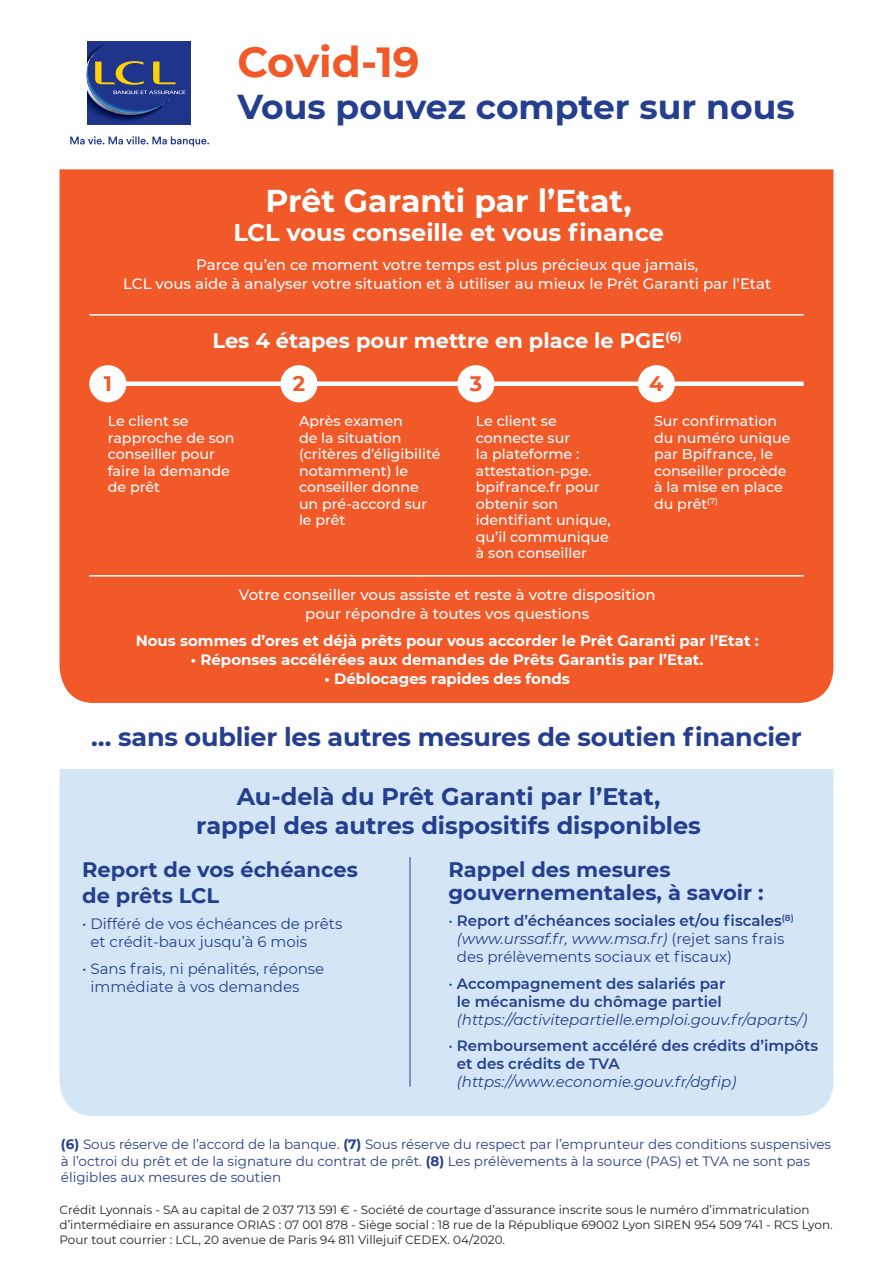
<style>
.page{position:relative;width:893px;height:1263px;background:#fff}
.page>*{position:absolute;margin:0;border:0;box-sizing:border-box;transform-origin:0 0}
.t1{font:700 42px "Montserrat";color:#f15929}
.t2{font:700 34.5px "Montserrat";color:#253f8e}
.t3{font:700 31.5px "Montserrat";color:#fff}
.t4{font:700 25.5px "Montserrat";letter-spacing:-.01em;color:#253f8e}
.t5{font:700 24px/28.8px "Montserrat";color:#253f8e;text-align:center}
.t6{font:700 24px "Montserrat";color:#fff}
.t7{font:700 21px/25.2px "Montserrat";color:#253f8e}
.t8{font:700 21px "Montserrat";color:#fff}
.t9{font:700 21px "Montserrat";color:#f15929}
.t10{font:15px/18px "Montserrat";color:#253f8e}
.t11{font:500 15px/18.8px "Montserrat";color:#fff;text-align:center}
.t12{font:700 15px "Montserrat";color:#fff}
.t13{font:600 15px/18px "Montserrat";color:#253f8e;text-align:center}
.t14{font:italic 15px "Montserrat";color:#253f8e}
.t15{font:500 14.25px/16.5px "Montserrat";color:#fff}
.t16{font:13.5px/16.5px "Montserrat";color:#253f8e}
.t17{font:12px/15px "Montserrat";color:#231f20}
.s1{font-weight:600}
.s2{font-style:italic}
.s3{font-weight:400}
.s4{font-weight:700}
</style>
<div class="page">
<svg style="left:70px;top:136px;width:139px;height:10px"></svg>
<div style="left:88px;top:41px;width:103px;height:84px;background:#1e358b"></div>
<svg style="left:86px;top:42px;width:99px;height:80px"></svg>
<div style="left:60px;top:169px;width:773px;height:534px;background:#f15929"></div>
<div style="left:60px;top:769px;width:773px;height:347px;background:#d2e6f6"></div>
<div style="left:108px;top:381px;width:696px;height:5px;background:#fff"></div>
<div style="left:89px;top:365px;width:37px;height:37px;background:#fff;border-radius:50%"></div>
<div style="left:280px;top:365px;width:38px;height:37px;background:#fff;border-radius:50%"></div>
<div style="left:457px;top:365px;width:37px;height:37px;background:#fff;border-radius:50%"></div>
<div style="left:638px;top:365px;width:37px;height:37px;background:#fff;border-radius:50%"></div>
<hr style="left:89px;top:314px;width:715px;height:2px;background:#fff">
<hr style="left:89px;top:575px;width:715px;height:2px;background:#fff">
<hr style="left:410px;top:857px;width:1px;height:230px;background:#253f8e">
<h1 class="t1" style="left:237px;top:32px;width:184px">Covid-19</h1>
<h2 class="t2" style="left:237px;top:82px;width:559px">Vous pouvez compter sur nous</h2>
<h3 class="t3" style="left:265px;top:178px;width:368px">Prêt Garanti par l’Etat,</h3>
<h3 class="t6" style="left:233px;top:215px;width:432px">LCL vous conseille et vous finance</h3>
<p class="t11" style="left:123px;top:255px;width:650px">Parce qu’en ce moment votre temps est plus précieux que jamais,<br>LCL vous aide à analyser votre situation et à utiliser au mieux le Prêt Garanti par l’Etat</p>
<h3 class="t8" style="left:212px;top:325px;width:471px">Les 4 étapes pour mettre en place le PGE<sup>(6)</sup></h3>
<h3 class="t9" style="left:104px;top:368px;width:10px">1</h3>
<h3 class="t9" style="left:293px;top:368px;width:14px">2</h3>
<h3 class="t9" style="left:470px;top:368px;width:14px">3</h3>
<h3 class="t9" style="left:649px;top:368px;width:16px">4</h3>
<p class="t15" style="left:108px;top:412px;width:128px">Le client se rapproche de son conseiller pour faire la demande de prêt</p>
<p class="t15" style="left:299px;top:412px;width:143px">Après examen<br>de la situation (critères d’éligibilité notamment) le conseiller donne un pré-accord sur le prêt</p>
<p class="t15" style="left:476px;top:412px;width:136px">Le client se connecte sur<br>la plateforme : attestation-pge. bpifrance.fr pour obtenir son identifiant unique, qu’il communique à son conseiller</p>
<p class="t15" style="left:654px;top:412px;width:138px">Sur confirmation du numéro unique par Bpifrance, le conseiller procède à la mise en place du prêt<sup>(7)</sup></p>
<p class="t11" style="left:239px;top:585px;width:418px">Votre conseiller vous assiste et reste à votre disposition pour répondre à toutes vos questions</p>
<p class="t12" style="left:136px;top:630px;width:624px">Nous sommes d’ores et déjà prêts pour vous accorder le Prêt Garanti par l’Etat :</p>
<p class="t12" style="left:191px;top:649px;width:514px">• Réponses accélérées aux demandes de Prêts Garantis par l’Etat.</p>
<p class="t12" style="left:324px;top:667px;width:247px">• Déblocages rapides des fonds</p>
<h3 class="t4" style="left:91px;top:718px;width:712px">… sans oublier les autres mesures de soutien financier</h3>
<h3 class="t5" style="left:196px;top:781px;width:506px">Au-delà du Prêt Garanti par l’Etat, rappel des autres dispositifs disponibles</h3>
<h3 class="t7" style="left:82px;top:856px;width:277px">Report de vos échéances de prêts LCL</h3>
<p class="t10" style="left:91px;top:914px;width:253px;text-indent:-8px">• Différé de vos échéances de prêts et crédit-baux jusqu’à 6 mois</p>
<p class="t10" style="left:91px;top:959px;width:235px;text-indent:-8px">• Sans frais, ni pénalités, réponse immédiate à vos demandes</p>
<h3 class="t7" style="left:449px;top:858px;width:317px;line-height:22.5px">Rappel des mesures gouvernementales, à savoir :</h3>
<p class="t10" style="left:457px;top:911px;width:338px;text-indent:-8px">• <span class="s1">Report d’échéances sociales et/ou fiscales</span><sup>(8) </sup><span class="s2">(www.urssaf.fr, www.msa.fr)</span> (rejet sans frais des prélèvements sociaux et fiscaux)</p>
<p class="t13" style="left:449px;top:974px;width:278px"><span class="s3">•</span> Accompagnement des salariés par le mécanisme du chômage partiel</p>
<p class="t14" style="left:457px;top:1009px;width:352px">(https://activitepartielle.emploi.gouv.fr/aparts/)</p>
<p class="t13" style="left:457px;top:1036px;width:363px;text-align:left;text-indent:-8px"><span class="s3">•</span> Remboursement accéléré des crédits d’impôts et des crédits de TVA</p>
<p class="t14" style="left:457px;top:1072px;width:281px">(https://www.economie.gouv.fr/dgfip)</p>
<p class="t16" style="left:61px;top:1135px;width:772px"><span class="s4">(6)</span> Sous réserve de l’accord de la banque. <span class="s4">(7)</span> Sous réserve du respect par l’emprunteur des conditions suspensives à l’octroi du prêt et de la signature du contrat de prêt. <span class="s4">(8)</span> Les prélèvements à la source (PAS) et TVA ne sont pas éligibles aux mesures de soutien</p>
<p class="t17" style="left:60px;top:1202px;width:775px">Crédit Lyonnais - SA au capital de 2 037 713 591 € - Société de courtage d’assurance inscrite sous le numéro d’immatriculation d’intermédiaire en assurance ORIAS : 07 001 878 - Siège social : 18 rue de la République 69002 Lyon SIREN 954 509 741 - RCS Lyon.<br>Pour tout courrier : LCL, 20 avenue de Paris 94 811 Villejuif CEDEX. 04/2020.</p>
</div>
